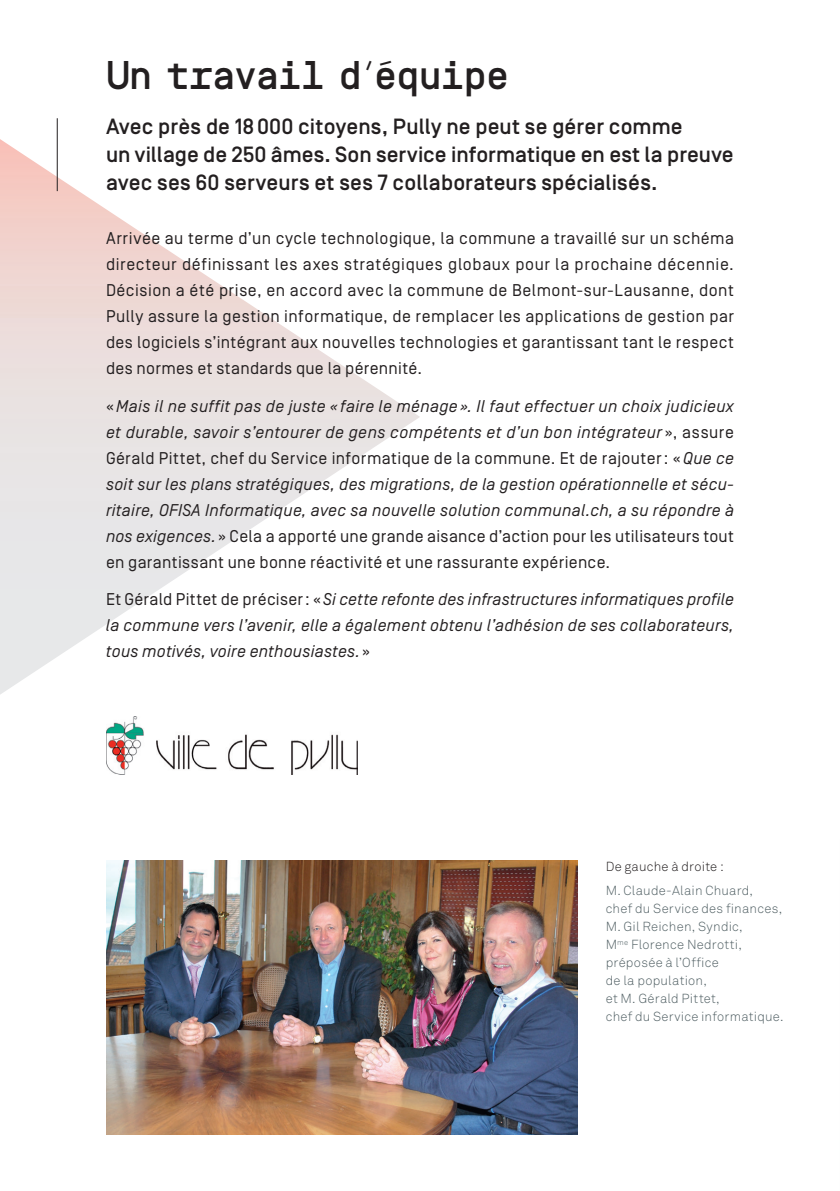
<style>
.page{position:relative;width:840px;height:1191px;background:#fff}
.page>*{position:absolute;margin:0;border:0;box-sizing:border-box;transform-origin:0 0}
.t1{font:500 40px "Simplon Mono";letter-spacing:-.045em;color:#231f20}
.t2{font:500 22px/28px "Simplon Norm";letter-spacing:.005em;color:#231f20}
.t3{font:italic 17px/26px "Simplon Norm";letter-spacing:.015em;color:#231f20;text-align:justify}
.t4{font:17px/26px "Simplon Norm";letter-spacing:.02em;color:#231f20;text-align:justify}
.t5{font:300 13px/18px "Akkurat";letter-spacing:.02em;color:#516064}
.t6{font:300 13px "Akkurat";letter-spacing:.015em;color:#231f20}
.s1{font-style:normal}
</style>
<div class="page">
<svg style="left:0;top:139px;width:420px;height:555px"></svg>
<hr style="left:57px;top:118px;width:1px;height:73px;background:#231f20">
<img style="left:106px;top:716px;width:251px;height:58px">
<img style="left:106px;top:861px;width:471px;height:273px">
<h1 class="t1" style="left:106px;top:54px;width:405px">Un travail d’équipe</h1>
<p class="t2" style="left:106px;top:113px;width:629px">Avec près de 18000 citoyens, Pully ne peut se gérer comme<br>un village de 250 âmes. Son service informatique en est la preuve avec ses 60 serveurs et ses 7 collaborateurs spécialisés.</p>
<p class="t4" style="left:106px;top:226px;width:629px">Arrivée au terme d’un cycle technologique, la commune a travaillé sur un schéma directeur définissant les axes stratégiques globaux pour la prochaine décennie.<br>Décision a été prise, en accord avec la commune de Belmont-sur-Lausanne, dont Pully assure la gestion informatique, de remplacer les applications de gestion par des logiciels s’intégrant aux nouvelles technologies et garantissant tant le respect des normes et standards que la pérennité.</p>
<p class="t3" style="left:106px;top:393px;width:629px"><span class="s1">«</span>Mais il ne suffit pas de juste « faire le ménage ». Il faut effectuer un choix judicieux et durable, savoir s’entourer de gens compétents et d’un bon intégrateur <span class="s1">», assure Gérald Pittet, chef du Service informatique de la commune. Et de rajouter: «</span>Que ce soit sur les plans stratégiques, des migrations, de la gestion opérationnelle et sécu&shy;ritaire, OFISA Informatique, avec sa nouvelle solution communal.ch, a su répondre à nos exigences.<span class="s1">» Cela a apporté une grande aisance d’action pour les utilisateurs tout en garantissant une bonne réactivité et une rassurante expérience.</span></p>
<p class="t3" style="left:106px;top:586px;width:629px"><span class="s1">Et Gérald Pittet de préciser: «</span>Si cette refonte des infrastructures informatiques profile la commune vers l’avenir, elle a également obtenu l’adhésion de ses collaborateurs, tous motivés, voire enthousiastes. <span class="s1">»</span></p>
<p class="t6" style="left:605px;top:858px;width:119px">De gauche à droite :</p>
<p class="t5" style="left:605px;top:881px;width:179px">M. Claude-Alain Chuard,<br>chef du Service des finances,<br>M. Gil Reichen, Syndic,<br>M<sup>me</sup> Florence Nedrotti, préposée à l’Office<br>de la population,<br>et M. Gérald Pittet,<br>chef du Service informatique.</p>
</div>
